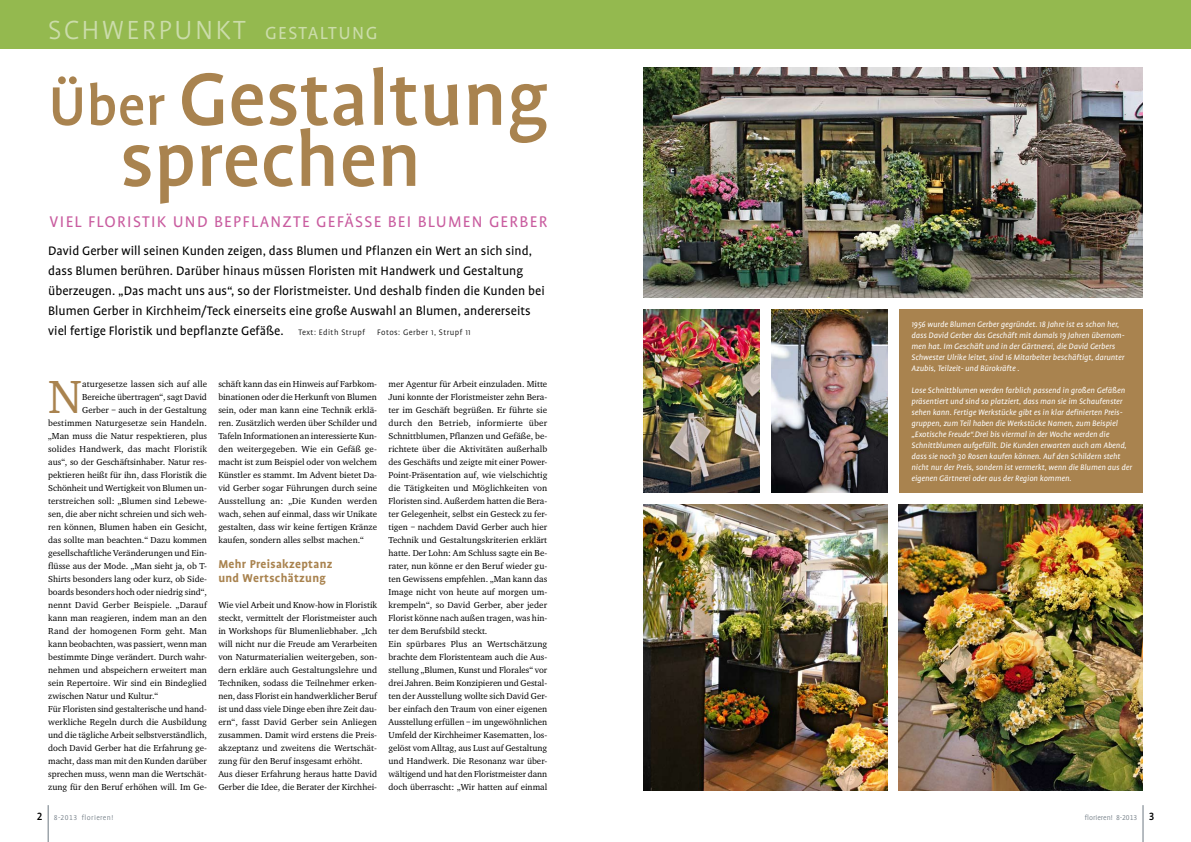
<style>
.page{position:relative;width:1191px;height:842px;background:#fff}
.page>*{position:absolute;margin:0;border:0;box-sizing:border-box;transform-origin:0 0}
.t1{font:500 84.8px/61px "UV Profile";color:#a9834f}
.t2{font:48px "UV Charter";color:#a9834f}
.t3{font:300 30px "UV Profile";letter-spacing:.075em;color:#cbdcaa}
.t4{font:17.7px "UV Profile";letter-spacing:.075em;color:#c95c9f}
.t5{font:14px/20px "UV Profile";color:#000}
.t6{font:700 13px/14px "UV Profile";letter-spacing:.025em;color:#a9834f}
.t7{font:9px/13px "UV Charter";color:#000}
.t8{font:italic 9px/11px "UV Profile";color:#fff}
.t9{font:300 9px "UV Profile";letter-spacing:.05em;color:#000}
.t10{font:300 8px "UV Profile Tab";letter-spacing:.05em;color:#6e7982}
.t11{font:300 8px "UV Profile Tab";color:#6e7982}
.s1{font-weight:400;font-size:20px}
.s2{font-size:62.2px}
.s3{font-weight:300;font-size:9px}
.s4{font-weight:500;font-size:12px;color:#000}
</style>
<div class="page">
<hr style="left:48px;top:805px;width:1px;height:37px;background:#6e7982">
<hr style="left:1142px;top:805px;width:1px;height:37px;background:#6e7982">
<div style="left:899px;top:309px;width:243px;height:184px;background:#a9834f"></div>
<img style="left:643px;top:504px;width:244px;height:286px">
<img style="left:899px;top:504px;width:243px;height:286px">
<img style="left:771px;top:309px;width:116px;height:184px">
<img style="left:643px;top:309px;width:117px;height:184px">
<img style="left:643px;top:67px;width:499px;height:231px">
<div style="left:0;top:0;width:595px;height:48px;background:#94b94f"></div>
<div style="left:595px;top:0;width:596px;height:48px;background:#94b94f"></div>
<h3 class="t3" style="left:48px;top:14px;width:328px">Schwerpunkt <span class="s1">Gestaltu ng</span></h3>
<h1 class="t1" style="left:120px;top:69px;width:430px;text-indent:-72px"><span class="s2">Über</span> Gestaltung sprechen</h1>
<h3 class="t4" style="left:50px;top:213px;width:499px">Viel Floristik u nd bepflanzte GefäSSe bei Blumen Gerber</h3>
<p class="t5" style="left:48px;top:240px;width:498px">David Gerber will seinen Kunden zeigen, dass Blumen und Pflanzen ein Wert an sich sind, dass Blumen berühren. Darüber hinaus müssen Floristen mit Handwerk und Gestaltung überzeugen. „Das macht uns aus“, so der Floristmeister. Und deshalb finden die Kunden bei Blumen Gerber in Kirchheim/Teck einerseits eine große Auswahl an Blumen, andererseits viel fertige Floristik und bepflanzte Gefäße. <span class="s3">Text: Edith Strupf</span></p>
<p class="t9" style="left:377px;top:327px;width:95px">Fotos: Gerber 1, Strupf 11</p>
<h2 class="t2" style="left:48px;top:367px;width:35px">N</h2>
<p class="t7" style="left:82px;top:377px;width:126px">aturgesetze lassen sich auf alle</p>
<p class="t7" style="left:82px;top:390px;width:126px">Bereiche übertragen“, sagt David</p>
<p class="t7" style="left:82px;top:403px;width:126px">Gerber – auch in der Gestaltung</p>
<p class="t7" style="left:48px;top:416px;width:160px">bestimmen Naturgesetze sein Handeln.</p>
<p class="t7" style="left:48px;top:429px;width:160px">„Man muss die Natur respektieren, plus</p>
<p class="t7" style="left:48px;top:442px;width:160px">solides Handwerk, das macht Floristik</p>
<p class="t7" style="left:48px;top:455px;width:160px">aus“, so der Geschäftsinhaber. Natur res-</p>
<p class="t7" style="left:48px;top:468px;width:160px">pektieren heißt für ihn, dass Floristik die</p>
<p class="t7" style="left:48px;top:481px;width:160px">Schönheit und Wertigkeit von Blumen un-</p>
<p class="t7" style="left:48px;top:494px;width:160px">terstreichen soll: „Blumen sind Lebewe-</p>
<p class="t7" style="left:48px;top:507px;width:160px">sen, die aber nicht schreien und sich weh-</p>
<p class="t7" style="left:48px;top:520px;width:160px">ren können, Blumen haben ein Gesicht,</p>
<p class="t7" style="left:48px;top:533px;width:160px">das sollte man beachten.“ Dazu kommen</p>
<p class="t7" style="left:48px;top:546px;width:160px">gesellschaftliche Veränderungen und Ein-</p>
<p class="t7" style="left:48px;top:559px;width:160px">flüsse aus der Mode. „Man sieht ja, ob T-</p>
<p class="t7" style="left:48px;top:572px;width:160px">Shirts besonders lang oder kurz, ob Side-</p>
<p class="t7" style="left:48px;top:585px;width:160px">boards besonders hoch oder niedrig sind“,</p>
<p class="t7" style="left:48px;top:598px;width:160px">nennt David Gerber Beispiele. „Darauf</p>
<p class="t7" style="left:48px;top:611px;width:160px">kann man reagieren, indem man an den</p>
<p class="t7" style="left:48px;top:624px;width:160px">Rand der homogenen Form geht. Man</p>
<p class="t7" style="left:48px;top:637px;width:160px">kann beobachten, was passiert, wenn man</p>
<p class="t7" style="left:48px;top:650px;width:160px">bestimmte Dinge verändert. Durch wahr-</p>
<p class="t7" style="left:48px;top:663px;width:160px">nehmen und abspeichern erweitert man</p>
<p class="t7" style="left:48px;top:676px;width:160px">sein Repertoire. Wir sind ein Bindeglied</p>
<p class="t7" style="left:48px;top:689px;width:111px">zwischen Natur und Kultur.“</p>
<p class="t7" style="left:48px;top:702px;width:160px">Für Floristen sind gestalterische und hand-</p>
<p class="t7" style="left:48px;top:715px;width:160px">werkliche Regeln durch die Ausbildung</p>
<p class="t7" style="left:48px;top:728px;width:160px">und die tägliche Arbeit selbstverständlich,</p>
<p class="t7" style="left:48px;top:741px;width:160px">doch David Gerber hat die Erfahrung ge-</p>
<p class="t7" style="left:48px;top:754px;width:160px">macht, dass man mit den Kunden darüber</p>
<p class="t7" style="left:48px;top:767px;width:160px">sprechen muss, wenn man die Wertschät-</p>
<p class="t7" style="left:48px;top:780px;width:160px">zung für den Beruf erhöhen will. Im Ge-</p>
<p class="t7" style="left:218px;top:377px;width:160px;text-align:justify">schäft kann das ein Hinweis auf Farbkom&shy;binationen oder die Herkunft von Blumen sein, oder man kann eine Technik erklä&shy;ren. Zusätzlich werden über Schilder und Tafeln Informationen an interessierte Kun&shy;den weitergegeben. Wie ein Gefäß ge&shy;macht ist zum Beispiel oder von welchem Künstler es stammt. Im Advent bietet Da&shy;vid Gerber sogar Führungen durch seine Ausstellung an: „Die Kunden werden wach, sehen auf einmal, dass wir Unikate gestalten, dass wir keine fertigen Kränze kaufen, sondern alles selbst machen.“</p>
<h3 class="t6" style="left:218px;top:557px;width:116px">Mehr Preisakzeptanz und Wertschätzung</h3>
<p class="t7" style="left:218px;top:598px;width:160px">Wie viel Arbeit und Know-how in Floristik steckt, vermittelt der Floristmeister auch in Workshops für Blumenliebhaber. „Ich will nicht nur die Freude am Verarbeiten von Naturmaterialien weitergeben, son&shy;dern erkläre auch Gestaltungslehre und Techniken, sodass die Teilnehmer erken&shy;nen, dass Florist ein handwerklicher Beruf ist und dass viele Dinge eben ihre Zeit dau&shy;ern“, fasst David Gerber sein Anliegen zusammen. Damit wird erstens die Preis&shy;akzeptanz und zweitens die Wertschät&shy;zung für den Beruf insgesamt erhöht.<br>Aus dieser Erfahrung heraus hatte David Gerber die Idee, die Berater der Kirchhei-</p>
<p class="t7" style="left:388px;top:377px;width:160px">mer Agentur für Arbeit einzuladen. Mitte Juni konnte der Floristmeister zehn Bera&shy;ter im Geschäft begrüßen. Er führte sie durch den Betrieb, informierte über Schnittblumen, Pflanzen und Gefäße, be&shy;richtete über die Aktivitäten außerhalb des Geschäfts und zeigte mit einer Power-Point-Präsentation auf, wie vielschichtig die Tätigkeiten und Möglichkeiten von Floristen sind. Außerdem hatten die Bera&shy;ter Gelegenheit, selbst ein Gesteck zu fer&shy;tigen – nachdem David Gerber auch hier Technik und Gestaltungskriterien erklärt hatte. Der Lohn: Am Schluss sagte ein Be&shy;rater, nun könne er den Beruf wieder gu&shy;ten Gewissens empfehlen. „Man kann das Image nicht von heute auf morgen um&shy;krempeln“, so David Gerber, aber jeder Florist könne nach außen tragen, was hin&shy;ter dem Berufsbild steckt.<br>Ein spürbares Plus an Wertschätzung brachte dem Floristenteam auch die Aus&shy;stellung „Blumen, Kunst und Florales“ vor drei Jahren. Beim Konzipieren und Gestal&shy;ten der Ausstellung wollte sich David Ger&shy;ber einfach den Traum von einer eigenen Ausstellung erfüllen – im ungewöhnlichen Umfeld der Kirchheimer Kasematten, los&shy;gelöst vom Alltag, aus Lust auf Gestaltung und Handwerk. Die Resonanz war über&shy;wältigend und hat den Floristmeister dann doch überrascht: „Wir hatten auf einmal</p>
<p class="t8" style="left:911px;top:318px;width:214px">1956 wurde Blumen Gerber gegründet. 18 Jahre ist es schon her, dass David Gerber das Geschäft mit damals 19 Jahren übernom&shy;men hat. Im Geschäft und in der Gärtnerei, die David Gerbers Schwester Ulrike leitet, sind 16 Mitarbeiter beschäftigt, darunter Azubis, Teilzeit- und Bürokräfte .</p>
<p class="t8" style="left:911px;top:384px;width:222px">Lose Schnittblumen werden farblich passend in großen Gefäßen präsentiert und sind so platziert, dass man sie im Schaufenster sehen kann. Fertige Werkstücke gibt es in klar definierten Preis&shy;gruppen, zum Teil haben die Werkstücke Namen, zum Beispiel „Exotische Freude“.Drei bis viermal in der Woche werden die Schnittblumen aufgefüllt. Die Kunden erwarten auch am Abend, dass sie noch 30 Rosen kaufen können. Auf den Schildern steht nicht nur der Preis, sondern ist vermerkt, wenn die Blumen aus der eigenen Gärtnerei oder aus der Region kommen.</p>
<p class="t10" style="left:37px;top:813px;width:78px"><span class="s4">2</span> 8-2013 florieren!</p>
<p class="t11" style="left:1084px;top:813px;width:71px">florieren! 8-2013 <span class="s4">3</span></p>
</div>
